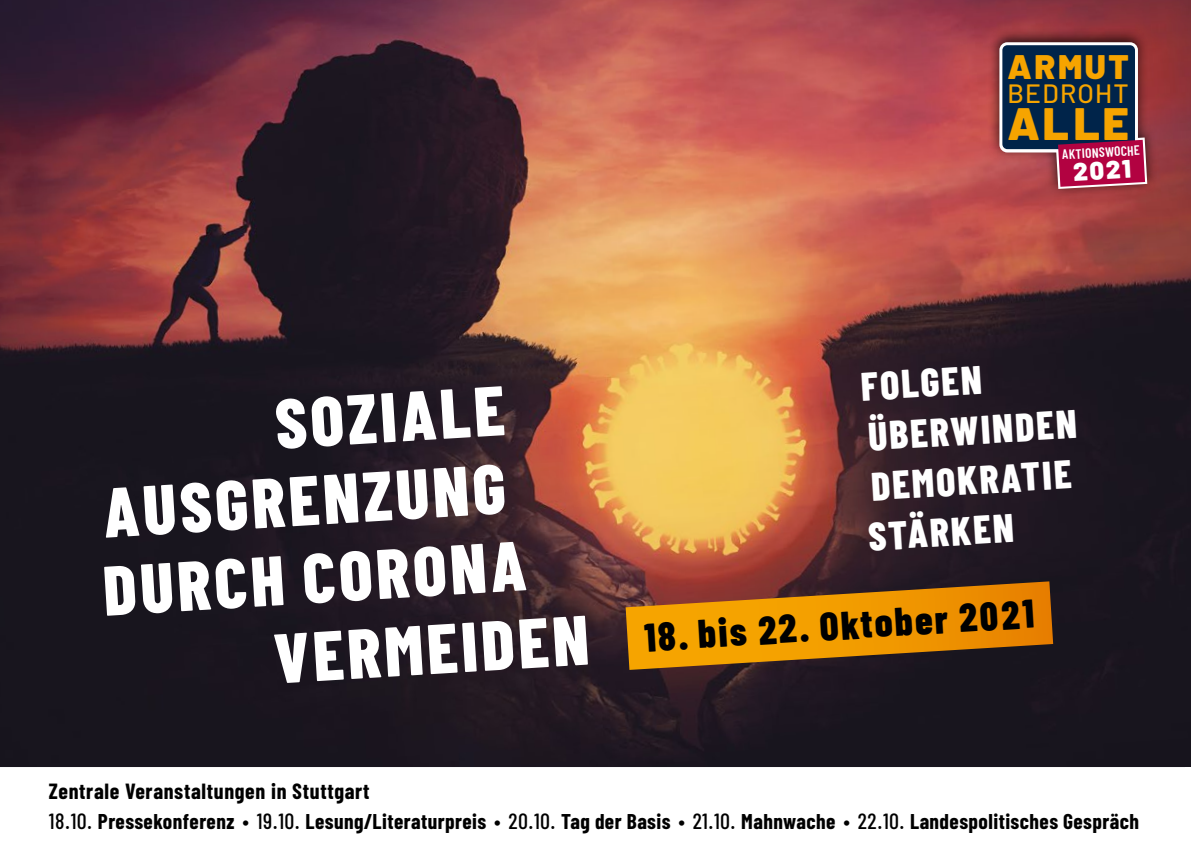
<style>
.page{position:relative;width:1191px;height:851px;background:#fff}
.page>*{position:absolute;margin:0;border:0;box-sizing:border-box;transform-origin:0 0}
.t1{font:800 70px "Barlow Condensed";color:#fff}
.t2{font:900 45.4px "Barlow";color:#f6a400}
.t3{font:800 40px/50px "Barlow Condensed";color:#fff}
.t4{font:800 40px "Barlow Condensed";color:#000}
.t5{font:900 34.2px "Barlow";letter-spacing:.075em;color:#f6a400}
.t6{font:500 26.6px "Barlow";letter-spacing:.045em;color:#f6a400}
.t7{font:900 25.4px "Barlow";color:#fff}
.t8{font:700 22px "Barlow Condensed";letter-spacing:.03em;color:#000}
.t9{font:700 21.4px "Barlow Condensed";letter-spacing:.02em;color:#000}
.t10{font:600 13.6px "Barlow Condensed";color:#fff}
.s1{font-weight:500;font-size:22px}
</style>
<div class="page">
<img style="left:0;top:0;width:1191px;height:766px">
<svg style="left:625px;top:581px;width:428px;height:88px"></svg>
<div style="left:987px;top:27px;width:171px;height:169px;background:#000;opacity:.75"></div>
<div style="left:999px;top:42px;width:139px;height:110px;border:6px solid #fff;border-radius:5px"></div>
<div style="left:1002px;top:45px;width:133px;height:104px;background:#00244a;border-radius:5px"></div>
<svg style="left:1053px;top:135px;width:96px;height:56px"></svg>
<h3 class="t5" style="left:1007px;top:45px;width:123px">ARMUT</h3>
<p class="t6" style="left:1007px;top:77px;width:123px">BEDROHT</p>
<h2 class="t2" style="left:1007px;top:95px;width:123px">ALLE</h2>
<p class="t10" style="left:1061px;top:146px;width:79px;rotate:-3deg">AKTIONSWOCHE</p>
<p class="t7" style="left:1072px;top:156px;width:59px;rotate:-3deg">2021</p>
<h1 class="t1" style="left:272px;top:381px;width:231px;rotate:-4deg">SOZIALE</h1>
<h1 class="t1" style="left:100px;top:471px;width:404px;rotate:-4deg">AUSGRENZUNG</h1>
<h1 class="t1" style="left:100px;top:549px;width:425px;rotate:-4deg">DURCH CORONA</h1>
<h1 class="t1" style="left:271px;top:616px;width:317px;rotate:-4deg">VERMEIDEN</h1>
<h3 class="t3" style="left:856px;top:361px;width:217px;rotate:-4deg">FOLGEN<br>ÜBERWINDEN<br>DEMOKRATIE<br>STÄRKEN</h3>
<h3 class="t4" style="left:643px;top:614px;width:392px;rotate:-4deg">18. bis 22. Oktober 2021</h3>
<p class="t8" style="left:49px;top:777px;width:322px">Zentrale Veranstaltungen in Stuttgart</p>
<p class="t9" style="left:49px;top:808px;width:1091px"><span class="s1">18.10.</span> Pressekonferenz <span class="s1">• 19.10.</span> Lesung/Literaturpreis <span class="s1">• 20.10.</span> Tag der Basis <span class="s1">• 21.10.</span> Mahnwache <span class="s1">• 22.10.</span> Landespolitisches Gespräch</p>
</div>
